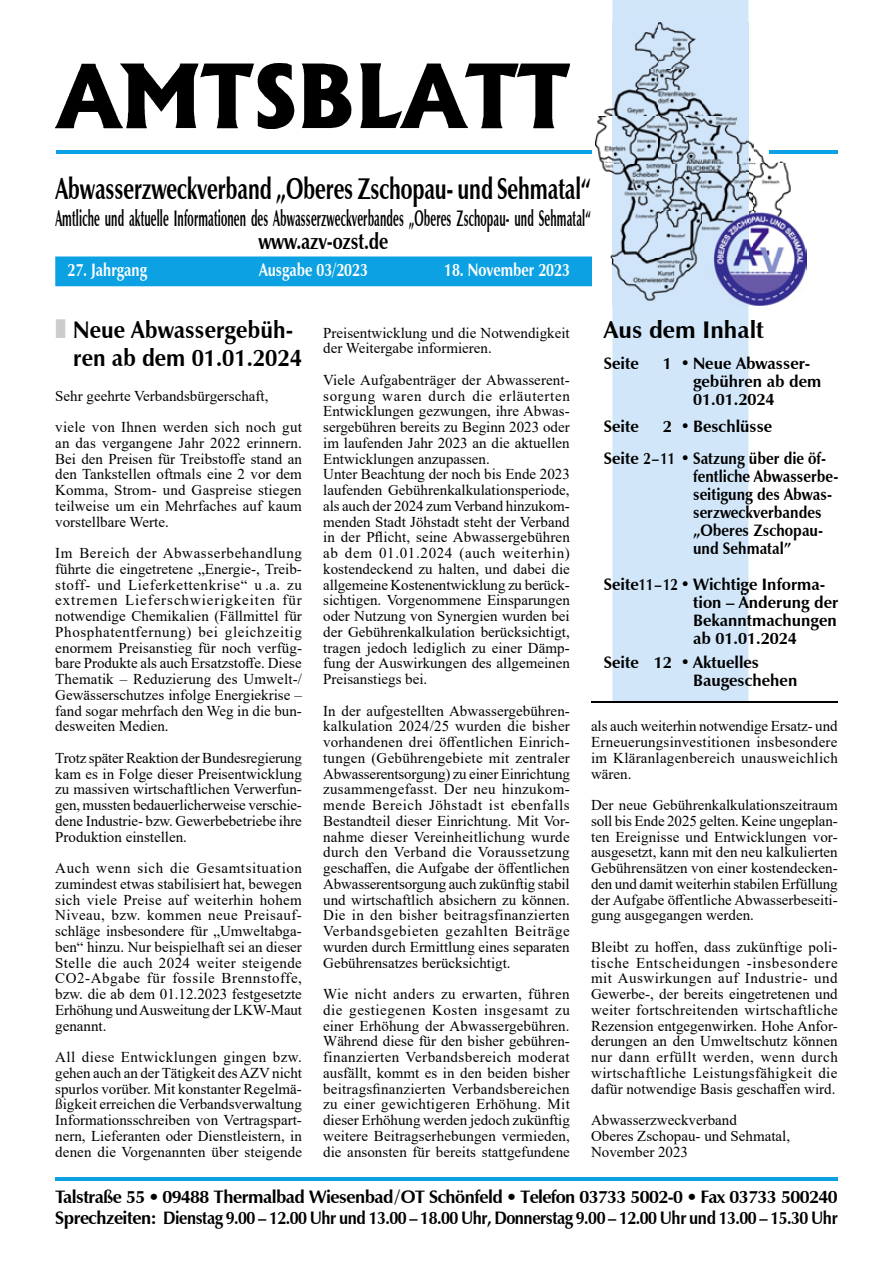
<style>
.page{position:relative;width:893px;height:1263px;background:#fff}
.page>*{position:absolute;margin:0;border:0;box-sizing:border-box;transform-origin:0 0}
.t1{font:700 30px "Zapf Humanist 601 BT";letter-spacing:-.01em;color:#000;scale:.7 1}
.t2{font:700 24px/28.8px "Zapf Humanist 601 BT";color:#000;scale:.93 1}
.t3{font:700 24px "Zapf Humanist 601 BT";color:#000}
.t4{font:700 22.5px/22.5px "Zapf Humanist 601 BT";letter-spacing:.01em;color:#000;text-align:center;scale:.5 1}
.t5{font:700 18px/21px "Zapf Humanist 601 BT";letter-spacing:-.03em;color:#000}
.t6{font:700 18px "Zapf Humanist 601 BT";color:#fff;scale:.8 1}
.t7{font:700 16.5px/18px "Zapf Humanist 601 BT";color:#000}
.t8{font:700 16.5px/18px "Zapf Humanist 601 BT";color:#000;scale:.91 1}
.t9{font:15px/15.8px "Times New Roman";color:#000;text-align:justify}
.s1{color:#cbcccc}
.s2{font-family:"Frutiger";font-weight:300}
</style>
<div class="page">
<hr style="left:56px;top:150px;width:536px;height:3px;background:#0ba1e2">
<img style="left:55px;top:63px;width:514px;height:66px">
<hr style="left:770px;top:150px;width:68px;height:3px;background:#0ba1e2">
<hr style="left:55px;top:1178px;width:783px;height:3px;background:#0ba1e2">
<div style="left:612px;top:0;width:136px;height:701px;background:#d1e6f9"></div>
<img style="left:595px;top:23px;width:212px;height:282px">
<img style="left:770px;top:150px;width:37px;height:3px">
<div style="left:55px;top:256px;width:537px;height:30px;background:#0ba1e2"></div>
<hr style="left:591px;top:701px;width:247px;height:1px;background:#000">
<h1 class="t1" style="left:55px;top:170px;width:767px">Abwasserzweckverband „Oberes Zschopau- und Sehmatal“</h1>
<h3 class="t4" style="left:55px;top:207px;width:1073px">Amtliche und aktuelle Informationen des Abwasserzweckverbandes „Oberes Zschopau- und Sehmatal“ www.azv-ozst.de</h3>
<p class="t6" style="left:67px;top:259px;width:101px">27. Jahrgang</p>
<p class="t6" style="left:259px;top:259px;width:138px">Ausgabe 03/2023</p>
<p class="t6" style="left:444px;top:259px;width:159px">18. November 2023</p>
<h2 class="t2" style="left:73px;top:315px;width:247px;text-indent:-18px"><span class="s1">❚</span> Neue Abwassergebüh&shy;ren ab dem 01.01.2024</h2>
<p class="t9" style="left:55px;top:379px;width:248px;line-height:31.5px">Sehr geehrte Verbandsbürgerschaft, viele von Ihnen werden sich noch gut</p>
<p class="t9" style="left:55px;top:434px;width:248px">an das vergangene Jahr 2022 erinnern.<br>Bei den Preisen für Treibstoffe stand an den Tankstellen oftmals eine 2 vor dem Komma, Strom- und Gaspreise stiegen teilweise um ein Mehrfaches auf kaum vorstellbare Werte.</p>
<p class="t9" style="left:55px;top:545px;width:248px">Im Bereich der Abwasserbehandlung führte die eingetretene „Energie-, Treib&shy;stoff- und Lieferkettenkrise“ u .a. zu extremen Lieferschwierigkeiten für notwendige Chemikalien (Fällmittel für Phosphatentfernung) bei gleichzeitig enormem Preisanstieg für noch verfüg&shy;bare Produkte als auch Ersatzstoffe. Diese Thematik – Reduzierung des Umwelt-/ Gewässerschutzes infolge Energiekrise – fand sogar mehrfach den Weg in die bun&shy;desweiten Medien.</p>
<p class="t9" style="left:55px;top:749px;width:248px">Trotz später Reaktion der Bundesregierung kam es in Folge dieser Preisentwicklung zu massiven wirtschaftlichen Verwerfun&shy;gen, mussten bedauerlicherweise verschie&shy;dene Industrie- bzw. Gewerbebetriebe ihre Produktion einstellen.</p>
<p class="t9" style="left:55px;top:860px;width:248px">Auch wenn sich die Gesamtsituation zumindest etwas stabilisiert hat, bewegen sich viele Preise auf weiterhin hohem Niveau, bzw. kommen neue Preisauf&shy;schläge insbesondere für „Umweltabga&shy;ben“ hinzu. Nur beispielhaft sei an dieser Stelle die auch 2024 weiter steigende CO2-Abgabe für fossile Brennstoffe, bzw. die ab dem 01.12.2023 festgesetzte Erhöhung und Ausweitung der LKW-Maut genannt.</p>
<p class="t9" style="left:55px;top:1049px;width:248px">All diese Entwicklungen gingen bzw. gehen auch an der Tätigkeit des AZV nicht spurlos vorüber. Mit konstanter Regelmä&shy;ßigkeit erreichen die Verbandsverwaltung Informationsschreiben von Vertragspart&shy;nern, Lieferanten oder Dienstleistern, in denen die Vorgenannten über steigende</p>
<p class="t9" style="left:323px;top:324px;width:248px">Preisentwicklung und die Notwendigkeit der Weitergabe informieren.</p>
<p class="t9" style="left:323px;top:371px;width:248px;text-align:left">Viele Aufgabenträger der Abwasserent&shy;sorgung waren durch die erläuterten Entwicklungen gezwungen, ihre Abwas&shy;sergebühren bereits zu Beginn 2023 oder im laufenden Jahr 2023 an die aktuellen Entwicklungen anzupassen.<br>Unter Beachtung der noch bis Ende 2023 laufenden Gebührenkalkulationsperiode, als auch der 2024 zum Verband hinzukom&shy;menden Stadt Jöhstadt steht der Verband in der Pflicht, seine Abwassergebühren ab dem 01.01.2024 (auch weiterhin) kostendeckend zu halten, und dabei die allgemeine Kostenentwicklung zu berück&shy;sichtigen. Vorgenommene Einsparungen oder Nutzung von Synergien wurden bei der Gebührenkalkulation berücksichtigt, tragen jedoch lediglich zu einer Dämp&shy;fung der Auswirkungen des allgemeinen Preisanstiegs bei.</p>
<p class="t9" style="left:323px;top:702px;width:248px">In der aufgestellten Abwassergebühren&shy;kalkulation 2024/25 wurden die bisher vorhandenen drei öffentlichen Einrich&shy;tungen (Gebührengebiete mit zentraler Abwasserentsorgung) zu einer Einrichtung zusammengefasst. Der neu hinzukom&shy;mende Bereich Jöhstadt ist ebenfalls Bestandteil dieser Einrichtung. Mit Vor&shy;nahme dieser Vereinheitlichung wurde durch den Verband die Voraussetzung geschaffen, die Aufgabe der öffentlichen Abwasserentsorgung auch zukünftig stabil und wirtschaftlich absichern zu können.<br>Die in den bisher beitragsfinanzierten Verbandsgebieten gezahlten Beiträge wurden durch Ermittlung eines separaten Gebührensatzes berücksichtigt.</p>
<p class="t9" style="left:323px;top:986px;width:248px">Wie nicht anders zu erwarten, führen die gestiegenen Kosten insgesamt zu einer Erhöhung der Abwassergebühren.<br>Während diese für den bisher gebühren&shy;finanzierten Verbandsbereich moderat ausfällt, kommt es in den beiden bisher beitragsfinanzierten Verbandsbereichen zu einer gewichtigeren Erhöhung. Mit dieser Erhöhung werden jedoch zukünftig weitere Beitragserhebungen vermieden, die ansonsten für bereits stattgefundene</p>
<h2 class="t3" style="left:604px;top:314px;width:162px">Aus dem Inhalt</h2>
<p class="t7" style="left:604px;top:354px;width:37px">Seite</p>
<p class="t7" style="left:693px;top:354px;width:130px;text-indent:-30px">1 • Neue Abwasser&shy;gebühren ab dem<br>01.01.2024</p>
<p class="t7" style="left:604px;top:417px;width:37px">Seite</p>
<p class="t7" style="left:604px;top:411px;width:224px;line-height:31.5px;text-align:center">2 • Beschlüsse<br>Seite 2 – 11 • Satzung über die öf-</p>
<p class="t8" style="left:693px;top:467px;width:161px">fentliche Abwasserbe&shy;seitigung des Abwas&shy;serzweckverbandes „Oberes Zschopau&shy;und Sehmatal”</p>
<p class="t7" style="left:693px;top:575px;width:147px;text-indent:-89px">Seite 11 – 12 • Wichtige Informa&shy;tion – Änderung der<br>Bekannt machungen ab 01.01.2024</p>
<p class="t7" style="left:693px;top:654px;width:106px;text-indent:-89px">Seite 12 • Aktuelles<br>Baugeschehen</p>
<p class="t9" style="left:591px;top:718px;width:248px">als auch weiterhin notwendige Ersatz- und Erneuerungsinvestitionen insbesondere im Kläranlagenbereich unausweichlich wären.</p>
<p class="t9" style="left:591px;top:797px;width:248px">Der neue Gebührenkalkulationszeitraum soll bis Ende 2025 gelten. Keine ungeplan&shy;ten Ereignisse und Entwicklungen vor&shy;ausgesetzt, kann mit den neu kalkulierten Gebührensätzen von einer kostendecken&shy;den und damit weiterhin stabilen Erfüllung der Aufgabe öffentliche Abwasserbeseiti&shy;gung ausgegangen werden.</p>
<p class="t9" style="left:591px;top:938px;width:248px">Bleibt zu hoffen, dass zukünftige poli&shy;tische Entscheidungen -insbesondere mit Auswirkungen auf Industrie- und Gewerbe-, der bereits eingetretenen und weiter fortschreitenden wirtschaftliche Rezension entgegenwirken. Hohe Anfor&shy;derungen an den Umweltschutz können nur dann erfüllt werden, wenn durch wirtschaftliche Leistungsfähigkeit die dafür notwendige Basis geschaffen wird.</p>
<p class="t9" style="left:591px;top:1112px;width:201px;text-align:left">Abwasserzweckverband<br>Oberes Zschopau- und Sehmatal,<br>November 2023</p>
<p class="t5" style="left:55px;top:1186px;width:784px">Talstraße 55 <span class="s2">•</span> 09488 Thermalbad Wiesenbad /OT Schönfeld <span class="s2">•</span> Telefon 03733 5002-0 <span class="s2">•</span> Fax 03733 500240<br>Sprechzeiten: Dienstag 9.00 – 12.00 Uhr und 13.00 – 18.00 Uhr, Donnerstag 9.00 – 12.00 Uhr und 13.00 – 15.30 Uhr</p>
</div>
